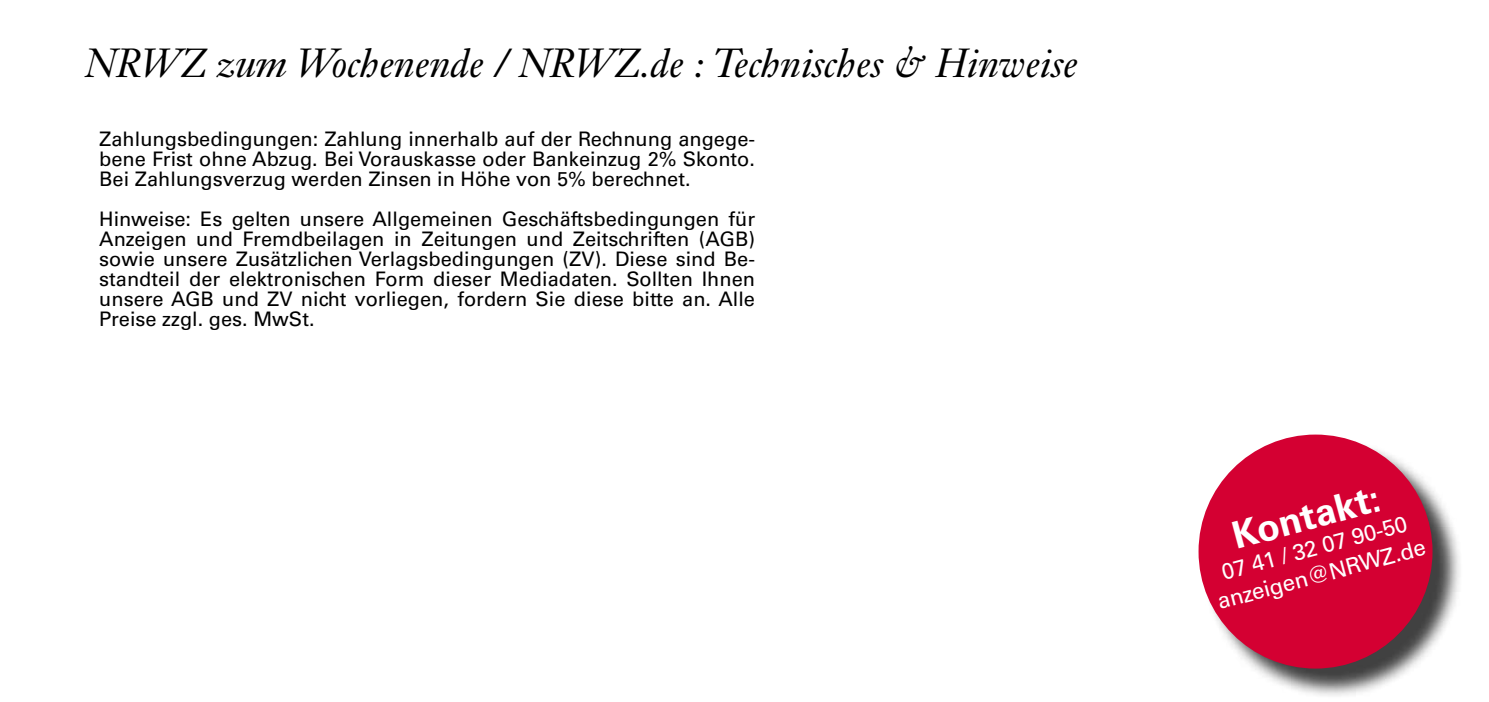
<style>
.page{position:relative;width:1489px;height:702px;background:#fff}
.page>*{position:absolute;margin:0;border:0;box-sizing:border-box;transform-origin:0 0}
.t1{font:italic 40px "Janson Text LT Std";color:#000}
.t2{font:700 37.5px "Univers";color:#fff}
.t3{font:22.5px/27px "Univers";color:#fff;text-align:center}
.t4{font:20px/20px "Univers";color:#000;text-align:justify}
</style>
<div class="page">
<div style="left:1202px;top:438px;width:261px;height:261px;background:#000;opacity:.75"></div>
<div style="left:1198px;top:434px;width:234px;height:234px;background:#d40032;border-radius:50%"></div>
<h1 class="t1" style="left:85px;top:39px;width:994px">NRWZ zum Wochenende / NRWZ.de : Technisches &amp; Hinweise</h1>
<p class="t4" style="left:99px;top:129px;width:657px">Zahlungsbedingungen: Zahlung innerhalb auf der Rechnung angege&shy;bene Frist ohne Abzug. Bei Vorauskasse oder Bankeinzug 2% Skonto.<br>Bei Zahlungsverzug werden Zinsen in Höhe von 5% berechnet.</p>
<p class="t4" style="left:99px;top:209px;width:657px">Hinweise: Es gelten unsere Allgemeinen Geschäftsbedingungen für Anzeigen und Fremdbeilagen in Zeitungen und Zeitschriften (AGB) sowie unsere Zusätzlichen Verlagsbedingungen (ZV). Diese sind Be&shy;standteil der elektronischen Form dieser Mediadaten. Sollten Ihnen unsere AGB und ZV nicht vorliegen, fordern Sie diese bitte an. Alle Preise zzgl. ges. MwSt.</p>
<h2 class="t2" style="left:1227px;top:515px;width:153px;rotate:-15deg">Kontakt:</h2>
<p class="t3" style="left:1207px;top:562px;width:216px;rotate:-15deg">07 41 / 32 07 90-50 anzeigen@NRWZ.de</p>
</div>
